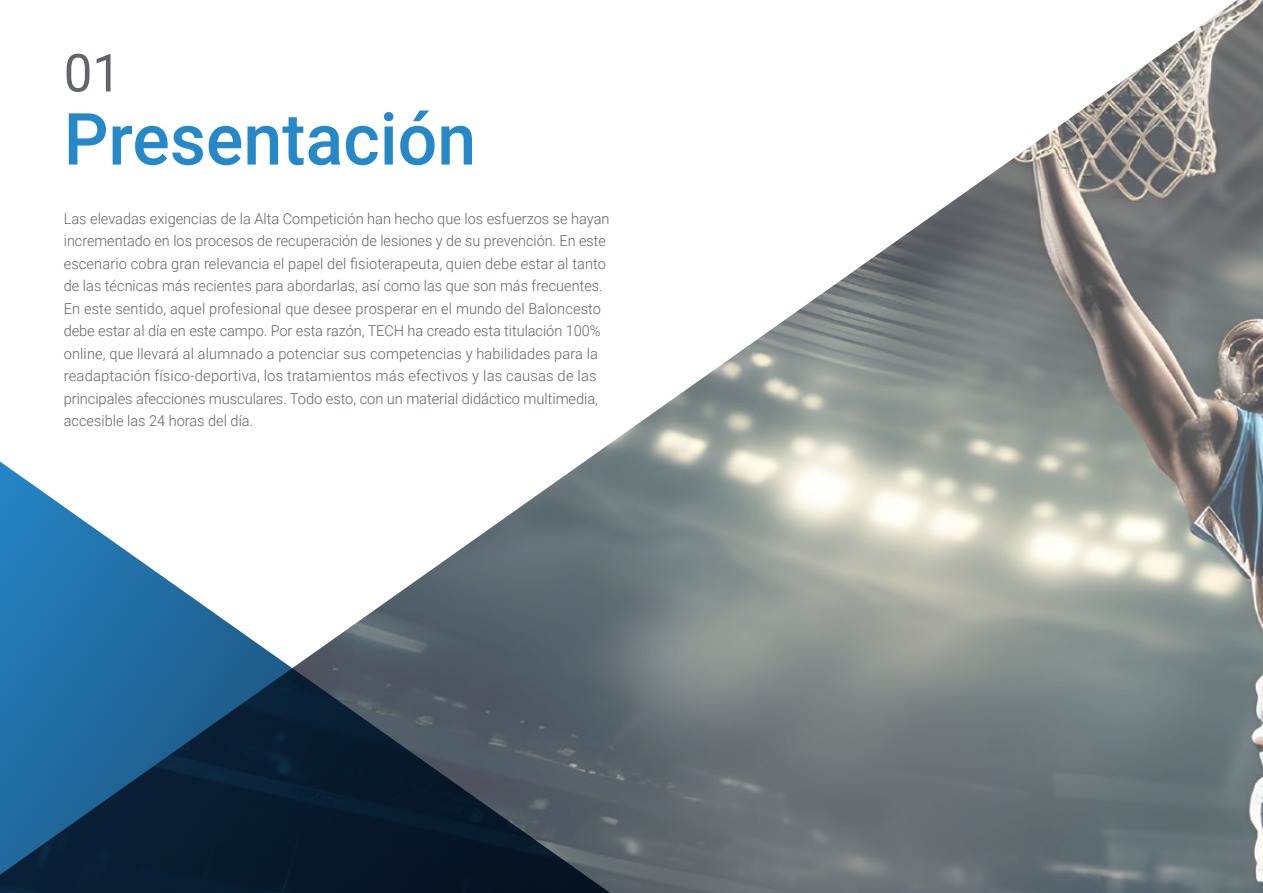
<style>
.page{position:relative;width:1263px;height:893px;background:#fff}
.page>*{position:absolute;margin:0;border:0;box-sizing:border-box;transform-origin:0 0}
.t1{font:500 72px "Roboto";color:#2488c9}
.t2{font:52.5px "Roboto";color:#61646a}
.t3{font:300 15px/22.5px "Roboto";color:#61646a}
</style>
<div class="page">
<img style="left:607px;top:0;width:656px;height:893px">
<svg style="left:0;top:446px;width:640px;height:447px"></svg>
<h2 class="t2" style="left:64px;top:36px;width:59px">01</h2>
<h1 class="t1" style="left:64px;top:89px;width:414px">Presentación</h1>
<p class="t3" style="left:64px;top:207px;width:547px">Las elevadas exigencias de la Alta Competición han hecho que los esfuerzos se hayan incrementado en los procesos de recuperación de lesiones y de su prevención. En este escenario cobra gran relevancia el papel del fisioterapeuta, quien debe estar al tanto de las técnicas más recientes para abordarlas, así como las que son más frecuentes.<br>En este sentido, aquel profesional que desee prosperar en el mundo del Baloncesto debe estar al día en este campo. Por esta razón, TECH ha creado esta titulación 100% online, que llevará al alumnado a potenciar sus competencias y habilidades para la readaptación físico-deportiva, los tratamientos más efectivos y las causas de las principales afecciones musculares. Todo esto, con un material didáctico multimedia, accesible las 24 horas del día.</p>
</div>
